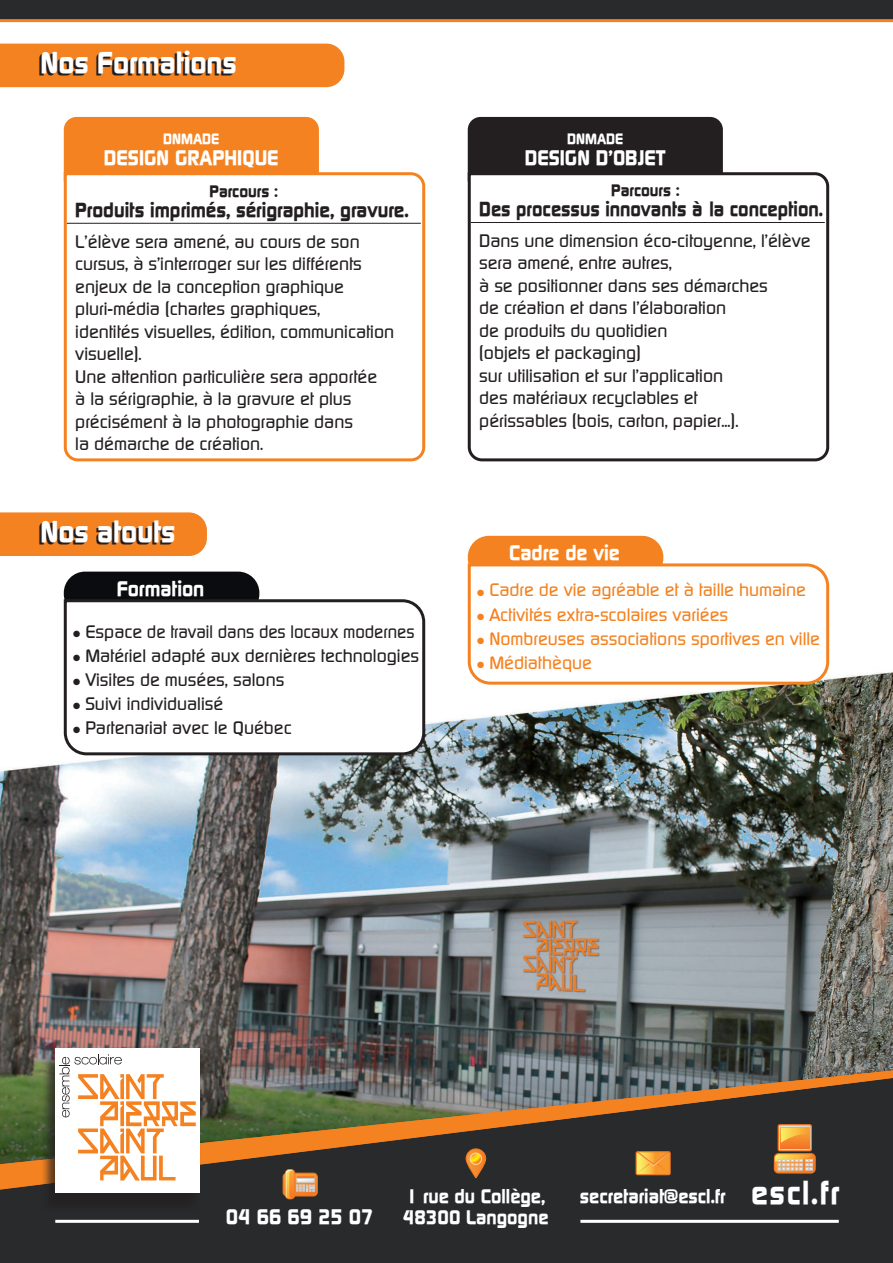
<style>
.page{position:relative;width:893px;height:1263px;background:#fff}
.page>*{position:absolute;margin:0;border:0;box-sizing:border-box;transform-origin:0 0}
.t1{font:700 30px "Continuum";color:#fff}
.t2{font:700 21px "Continuum";color:#fff}
.t3{font:700 20.25px "Continuum";color:#231f20}
.t4{font:700 19.5px/21px "Continuum";color:#fff}
.t5{font:500 18px/22.5px "Continuum";color:#231f20}
.t6{font:500 18px "Continuum";color:#f58220}
.t7{font:700 16.5px "Continuum";color:#231f20}
.t8{font:700 15px "Continuum";color:#fff}
.s1{font-size:32.4px}
</style>
<div class="page">
<img style="left:0;top:672px;width:893px;height:398px">
<div style="left:0;top:44px;width:344px;height:43px;background:#f58220"></div>
<div style="left:0;top:512px;width:207px;height:44px;background:#f58220"></div>
<div style="left:0;top:0;width:893px;height:21px;background:#282a2b"></div>
<div style="left:0;top:1189px;width:893px;height:74px;background:#282a2b"></div>
<svg style="left:0;top:1070px;width:893px;height:119px;background:#564c39"></svg>
<div style="left:40px;top:1053px;width:161px;height:161px;background:#231f20;opacity:.75"></div>
<div style="left:55px;top:1048px;width:145px;height:145px;background:#fff"></div>
<svg style="left:59px;top:1054px;width:137px;height:126px"></svg>
<div style="left:283px;top:1173px;width:35px;height:23px;border:1px solid #f47921;border-radius:4px"></div>
<svg style="left:283px;top:1169px;width:34px;height:30px"></svg>
<svg style="left:466px;top:1149px;width:20px;height:29px"></svg>
<div style="left:466px;top:1148px;width:20px;height:30px;border:1px solid #f47921;border-radius:10px"></div>
<svg style="left:470px;top:1153px;width:12px;height:11px"></svg>
<div style="left:470px;top:1152px;width:12px;height:13px;border:1px solid #fdd9a2;border-radius:50%"></div>
<div style="left:636px;top:1151px;width:35px;height:24px;border:1px solid #f37823;border-radius:2px"></div>
<svg style="left:636px;top:1152px;width:34px;height:23px"></svg>
<div style="left:774px;top:1153px;width:42px;height:20px;border:2px solid #f47921;border-radius:4px"></div>
<svg style="left:774px;top:1124px;width:41px;height:49px;background:#d29755"></svg>
<hr style="left:0;top:19px;width:893px;height:3px;background:#f58220">
<div style="left:64px;top:572px;width:195px;height:43px;background:#0b0c0f;border-radius:21px"></div>
<svg style="left:62px;top:598px;width:365px;height:159px"></svg>
<div style="left:468px;top:536px;width:195px;height:43px;background:#f58220;border-radius:21px"></div>
<svg style="left:466px;top:562px;width:365px;height:124px"></svg>
<hr style="left:55px;top:1220px;width:144px;height:3px;background:#fff">
<hr style="left:580px;top:1220px;width:259px;height:3px;background:#fff">
<div style="left:64px;top:117px;width:255px;height:76px;background:#f58220;border-radius:13px"></div>
<svg style="left:63px;top:171px;width:363px;height:291px"></svg>
<div style="left:468px;top:117px;width:255px;height:76px;background:#231f20;border-radius:13px"></div>
<svg style="left:467px;top:171px;width:363px;height:291px"></svg>
<h1 class="t1" style="left:40px;top:43px;width:198px">Nos Formations</h1>
<p class="t8" style="left:163px;top:129px;width:58px">DNMADE</p>
<p class="t2" style="left:104px;top:144px;width:176px">DESIGN GRAPHIQUE</p>
<p class="t7" style="left:210px;top:180px;width:70px">Parcours :</p>
<p class="t3" style="left:75px;top:196px;width:335px">Produits imprimés, sérigraphie, gravure.</p>
<p class="t5" style="left:75px;top:229px;width:320px">L’élève sera amené, au cours de son cursus, à s’interroger sur les différents enjeux de la conception graphique pluri-média (chartes graphiques,<br>identités visuelles, édition, communication visuelle).<br>Une attention particulière sera apportée<br>à la sérigraphie, à la gravure et plus précisément à la photographie dans<br>la démarche de création.</p>
<h1 class="t1" style="left:40px;top:512px;width:137px">Nos atouts</h1>
<p class="t2" style="left:117px;top:575px;width:89px">Formation</p>
<p class="t5" style="left:73px;top:620px;width:343px">● Espace de travail dans des locaux modernes</p>
<p class="t5" style="left:73px;top:644px;width:347px">● Matériel adapté aux dernières technologies</p>
<p class="t5" style="left:73px;top:668px;width:213px">● Visites de musées, salons</p>
<p class="t5" style="left:73px;top:692px;width:152px">● Suivi individualisé</p>
<p class="t5" style="left:73px;top:716px;width:220px">● Partenariat avec le Québec</p>
<p class="t8" style="left:567px;top:129px;width:58px">DNMADE</p>
<p class="t2" style="left:525px;top:144px;width:142px">DESIGN D’OBJET</p>
<p class="t7" style="left:611px;top:179px;width:70px">Parcours :</p>
<p class="t3" style="left:479px;top:195px;width:345px">Des processus innovants à la conception.</p>
<p class="t5" style="left:479px;top:229px;width:333px">Dans une dimension éco-citoyenne, l’élève sera amené, entre autres,<br>à se positionner dans ses démarches<br>de création et dans l’élaboration<br>de produits du quotidien<br>(objets et packaging)<br>sur utilisation et sur l’application<br>des matériaux recyclables et<br>périssables (bois, carton, papier...).</p>
<p class="t2" style="left:509px;top:539px;width:112px">Cadre de vie</p>
<p class="t6" style="left:477px;top:577px;width:330px">● Cadre de vie agréable et à taille humaine</p>
<p class="t6" style="left:477px;top:603px;width:253px">● Activités extra-scolaires variées</p>
<p class="t6" style="left:477px;top:627px;width:344px">● Nombreuses associations sportives en ville</p>
<p class="t6" style="left:477px;top:651px;width:116px">● Médiathèque</p>
<p class="t2" style="left:226px;top:1202px;width:149px">04 66 69 25 07</p>
<p class="t4" style="left:403px;top:1185px;width:147px">1 rue du Collège,<br>48300 Langogne</p>
<p class="t4" style="left:580px;top:1185px;width:261px">secretariat@escl.fr <span class="s1">escl.fr</span></p>
</div>
